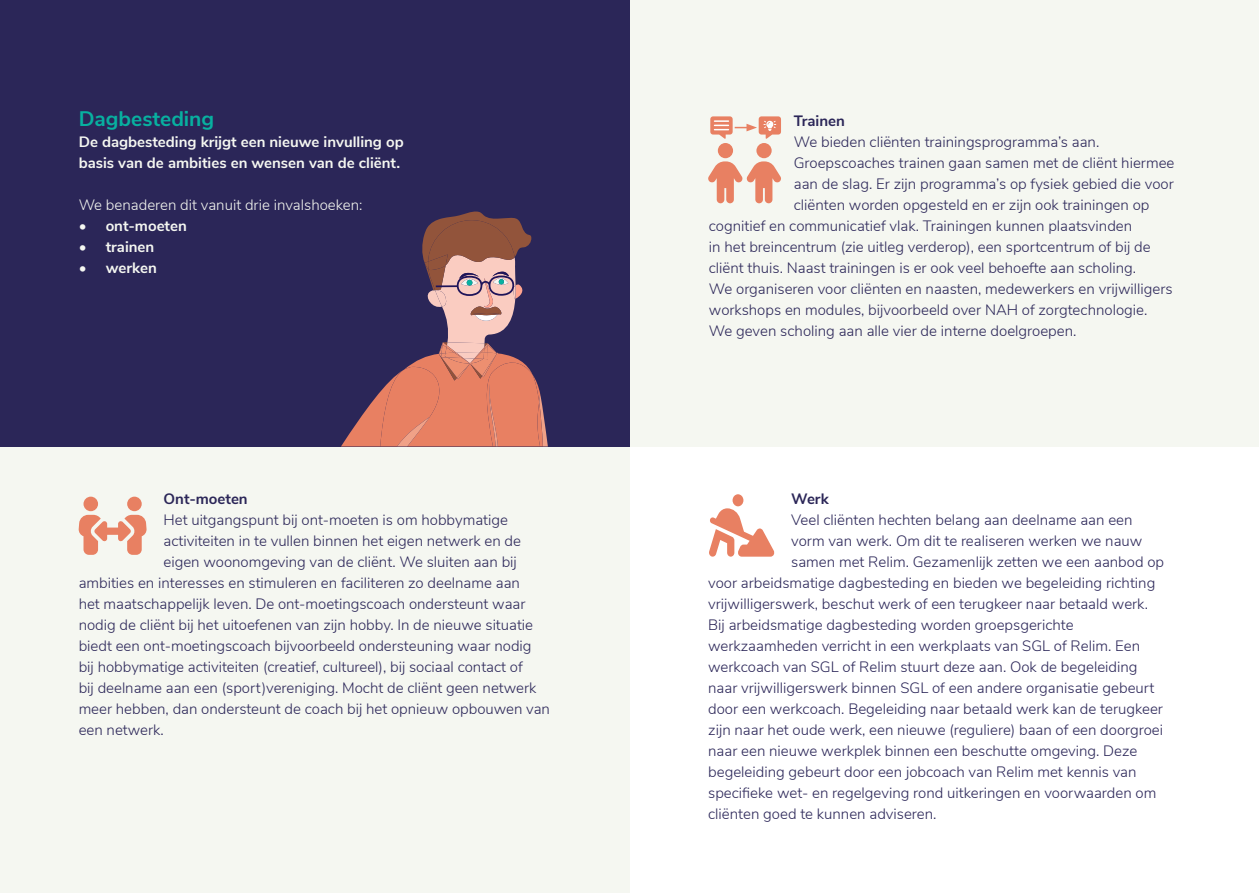
<style>
.page{position:relative;width:1259px;height:893px;background:#fff}
.page>*{position:absolute;margin:0;border:0;box-sizing:border-box;transform-origin:0 0}
.t1{font:700 21px "Nunito Sans";color:#08b0a0}
.t2{font:300 15px "Nunito Sans";color:#2b2658}
.t3{font:700 15px/21px "Nunito Sans";color:#f5f7f1}
.t4{font:300 15px "Nunito Sans";color:#f5f7f1}
.t5{font:700 15px "Nunito Sans";color:#2b2658}
</style>
<div class="page">
<div style="left:0;top:446px;width:629px;height:447px;background:#f5f7f1"></div>
<div style="left:629px;top:0;width:630px;height:446px;background:#f5f7f1"></div>
<div style="left:0;top:0;width:629px;height:446px;background:#2b2658"></div>
<svg style="left:78px;top:497px;width:69px;height:58px"></svg>
<svg style="left:709px;top:494px;width:65px;height:63px"></svg>
<svg style="left:341px;top:211px;width:207px;height:235px"></svg>
<div style="left:718px;top:143px;width:15px;height:15px;background:#e88062;border-radius:50%"></div>
<div style="left:756px;top:143px;width:15px;height:15px;background:#e88062;border-radius:50%"></div>
<svg style="left:708px;top:161px;width:73px;height:42px"></svg>
<svg style="left:710px;top:116px;width:71px;height:23px"></svg>
<h1 class="t1" style="left:79px;top:103px;width:137px">Dagbesteding</h1>
<p class="t3" style="left:79px;top:130px;width:326px">De dagbesteding krijgt een nieuwe invulling op basis van de ambities en wensen van de cliënt.</p>
<p class="t4" style="left:79px;top:194px;width:285px">We benaderen dit vanuit drie invalshoeken:</p>
<p class="t3" style="left:79px;top:214px;width:110px">• ont-moeten</p>
<p class="t3" style="left:79px;top:235px;width:77px">• trainen</p>
<p class="t3" style="left:79px;top:256px;width:80px">• werken</p>
<p class="t5" style="left:164px;top:488px;width:86px">Ont-moeten</p>
<p class="t2" style="left:164px;top:509px;width:346px">Het uitgangspunt bij ont-moeten is om hobbymatige</p>
<p class="t2" style="left:164px;top:530px;width:359px">activiteiten in te vullen binnen het eigen netwerk en de</p>
<p class="t2" style="left:164px;top:551px;width:355px">eigen woonomgeving van de cliënt. We sluiten aan bij</p>
<p class="t2" style="left:79px;top:572px;width:443px">ambities en interesses en stimuleren en faciliteren zo deelname aan</p>
<p class="t2" style="left:79px;top:593px;width:448px">het maatschappelijk leven. De ont-moetingscoach ondersteunt waar</p>
<p class="t2" style="left:79px;top:614px;width:456px">nodig de cliënt bij het uitoefenen van zijn hobby. In de nieuwe situatie</p>
<p class="t2" style="left:79px;top:635px;width:454px">biedt een ont-moetingscoach bijvoorbeeld ondersteuning waar nodig</p>
<p class="t2" style="left:79px;top:656px;width:445px">bij hobbymatige activiteiten (creatief, cultureel), bij sociaal contact of</p>
<p class="t2" style="left:79px;top:677px;width:459px">bij deelname aan een (sport)vereniging. Mocht de cliënt geen netwerk</p>
<p class="t2" style="left:79px;top:698px;width:473px">meer hebben, dan ondersteunt de coach bij het opnieuw opbouwen van</p>
<p class="t2" style="left:79px;top:719px;width:87px">een netwerk.</p>
<p class="t5" style="left:794px;top:110px;width:53px">Trainen</p>
<p class="t2" style="left:794px;top:131px;width:307px">We bieden cliënten trainingsprogramma’s aan.</p>
<p class="t2" style="left:794px;top:152px;width:382px">Groepscoaches trainen gaan samen met de cliënt hiermee</p>
<p class="t2" style="left:794px;top:173px;width:381px">aan de slag. Er zijn programma’s op fysiek gebied die voor</p>
<p class="t2" style="left:794px;top:194px;width:357px">cliënten worden opgesteld en er zijn ook trainingen op</p>
<p class="t2" style="left:709px;top:215px;width:425px">cognitief en communicatief vlak. Trainingen kunnen plaatsvinden</p>
<p class="t2" style="left:709px;top:236px;width:443px">in het breincentrum (zie uitleg verderop), een sportcentrum of bij de</p>
<p class="t2" style="left:709px;top:257px;width:429px">cliënt thuis. Naast trainingen is er ook veel behoefte aan scholing.</p>
<p class="t2" style="left:709px;top:278px;width:465px">We organiseren voor cliënten en naasten, medewerkers en vrijwilligers</p>
<p class="t2" style="left:709px;top:299px;width:440px">workshops en modules, bijvoorbeeld over NAH of zorgtechnologie.</p>
<p class="t2" style="left:709px;top:320px;width:369px">We geven scholing aan alle vier de interne doelgroepen.</p>
<p class="t5" style="left:791px;top:488px;width:39px">Werk</p>
<p class="t2" style="left:791px;top:509px;width:343px">Veel cliënten hechten belang aan deelname aan een</p>
<p class="t2" style="left:791px;top:530px;width:353px">vorm van werk. Om dit te realiseren werken we nauw</p>
<p class="t2" style="left:791px;top:551px;width:374px">samen met Relim. Gezamenlijk zetten we een aanbod op</p>
<p class="t2" style="left:708px;top:572px;width:449px">voor arbeidsmatige dagbesteding en bieden we begeleiding richting</p>
<p class="t2" style="left:708px;top:593px;width:441px">vrijwilligerswerk, beschut werk of een terugkeer naar betaald werk.</p>
<p class="t2" style="left:708px;top:614px;width:367px">Bij arbeidsmatige dagbesteding worden groepsgerichte</p>
<p class="t2" style="left:708px;top:635px;width:433px">werkzaamheden verricht in een werkplaats van SGL of Relim. Een</p>
<p class="t2" style="left:708px;top:656px;width:431px">werkcoach van SGL of Relim stuurt deze aan. Ook de begeleiding</p>
<p class="t2" style="left:708px;top:677px;width:448px">naar vrijwilligerswerk binnen SGL of een andere organisatie gebeurt</p>
<p class="t2" style="left:708px;top:698px;width:456px">door een werkcoach. Begeleiding naar betaald werk kan de terugkeer</p>
<p class="t2" style="left:708px;top:719px;width:456px">zijn naar het oude werk, een nieuwe (reguliere) baan of een doorgroei</p>
<p class="t2" style="left:708px;top:740px;width:431px">naar een nieuwe werkplek binnen een beschutte omgeving. Deze</p>
<p class="t2" style="left:708px;top:761px;width:430px">begeleiding gebeurt door een jobcoach van Relim met kennis van</p>
<p class="t2" style="left:708px;top:782px;width:450px">specifieke wet- en regelgeving rond uitkeringen en voorwaarden om</p>
<p class="t2" style="left:708px;top:803px;width:230px">cliënten goed te kunnen adviseren.</p>
</div>
